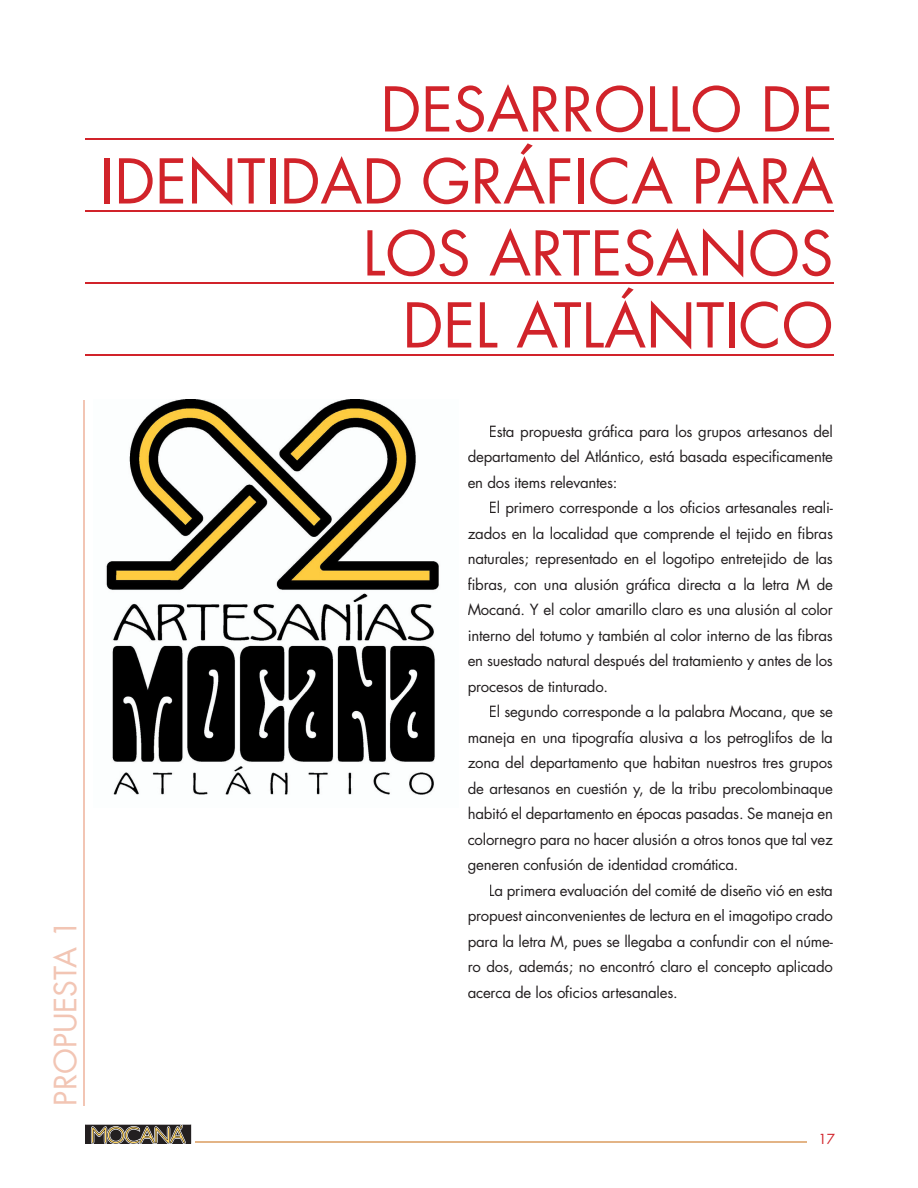
<style>
.page{position:relative;width:918px;height:1188px;background:#fff}
.page>*{position:absolute;margin:0;border:0;box-sizing:border-box;transform-origin:0 0}
.t1{font:60px/72px "Futura";color:#d1232a;text-align:right}
.t2{font:30px "Futura";color:#f2c5b4}
.t3{font:15px/25.5px "Futura";letter-spacing:-.015em;color:#231f20;text-align:justify}
.t4{font:13.5px "Futura";color:#d1232a}
</style>
<div class="page">
<hr style="left:196px;top:1142px;width:611px;height:1px;background:#e3b486">
<svg style="left:85px;top:1124px;width:106px;height:20px;background:#696152"></svg>
<hr style="left:85px;top:139px;width:748px;height:1px;background:#d1232a">
<hr style="left:85px;top:211px;width:748px;height:1px;background:#d1232a">
<hr style="left:85px;top:283px;width:748px;height:1px;background:#d1232a">
<hr style="left:85px;top:355px;width:748px;height:1px;background:#d1232a">
<hr style="left:83px;top:400px;width:2px;height:706px;background:#f2c5b4">
<img style="left:106px;top:400px;width:333px;height:395px">
<h1 class="t1" style="left:100px;top:74px;width:735px">DESARROLLO DE<br>IDENTIDAD GRÁFICA PARA<br>LOS ARTESANOS<br>DEL ATLÁNTICO</h1>
<h2 class="t2" style="left:46px;top:1106px;width:188px;rotate:-90deg">PROPUESTA 1</h2>
<p class="t3" style="left:468px;top:419px;width:367px;text-indent:21px">Esta propuesta gráfica para los grupos artesanos del departamento del Atlántico, está basada especificamente en dos items relevantes:</p>
<p class="t3" style="left:468px;top:495px;width:367px;text-indent:21px">El primero corresponde a los oficios artesanales reali&shy;zados en la localidad que comprende el tejido en fibras naturales; representado en el logotipo entretejido de las fibras, con una alusión gráfica directa a la letra M de Mocaná. Y el color amarillo claro es una alusión al color interno del totumo y también al color interno de las fibras en suestado natural después del tratamiento y antes de los procesos de tinturado.</p>
<p class="t3" style="left:468px;top:699px;width:367px;text-indent:21px">El segundo corresponde a la palabra Mocana, que se maneja en una tipografía alusiva a los petroglifos de la zona del departamento que habitan nuestros tres grupos de artesanos en cuestión y, de la tribu precolombinaque habitó el departamento en épocas pasadas. Se maneja en colornegro para no hacer alusión a otros tonos que tal vez generen confusión de identidad cromática.</p>
<p class="t3" style="left:468px;top:878px;width:367px;text-indent:21px">La primera evaluación del comité de diseño vió en esta propuest ainconvenientes de lectura en el imagotipo crado para la letra M, pues se llegaba a confundir con el núme&shy;ro dos, además; no encontró claro el concepto aplicado acerca de los oficios artesanales.</p>
<p class="t4" style="left:819px;top:1130px;width:18px">17</p>
</div>
